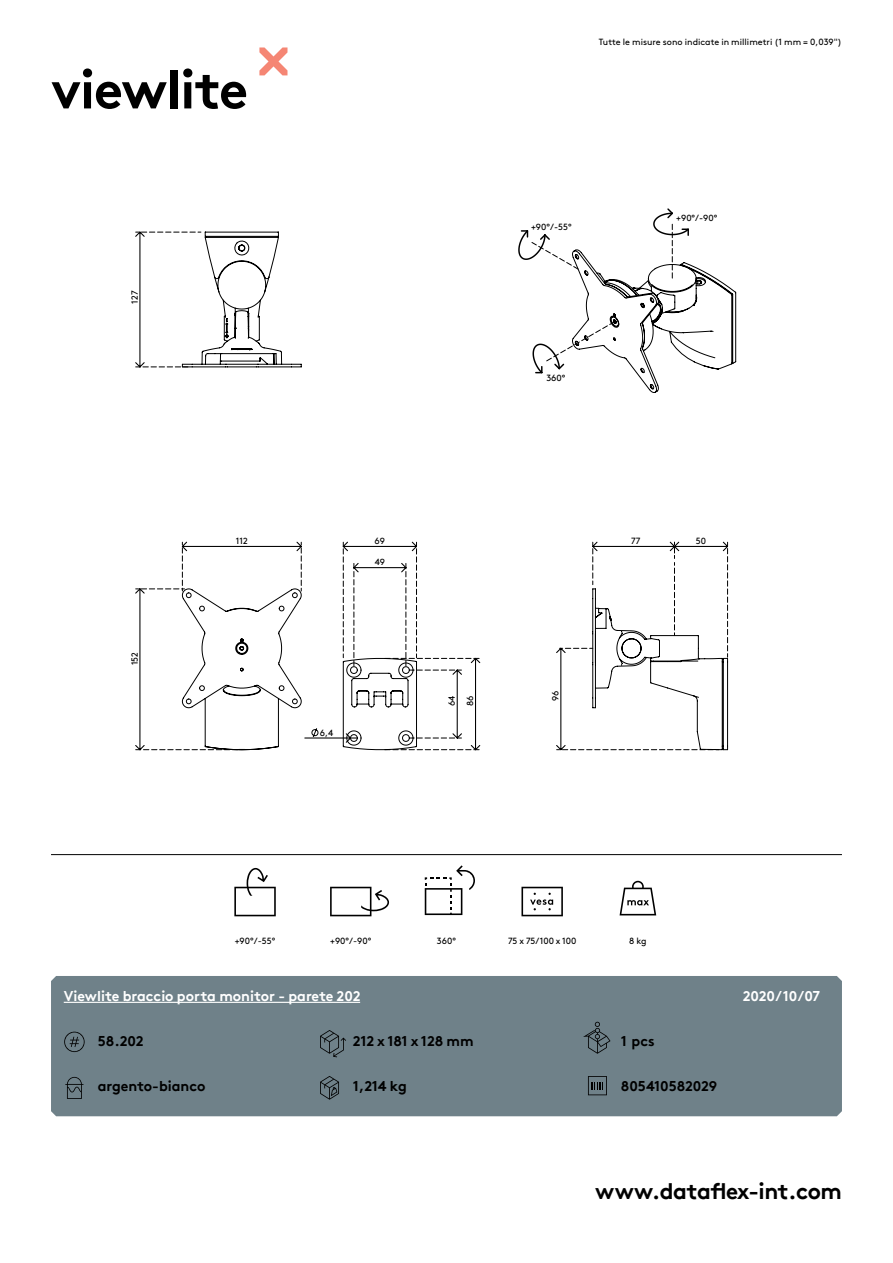
<style>
.page{position:relative;width:893px;height:1263px;background:#fff}
.page>*{position:absolute;margin:0;border:0;box-sizing:border-box;transform-origin:0 0}
.hoofdstuk{font:700 54px "Brown Pro TT";letter-spacing:-.02em;color:#000}
.t1{font:700 22.5px "Brown Pro TT";letter-spacing:-.02em;color:#000}
.specificaties{font:700 14.25px "Brown Pro TT";color:#000}
.t2{font:700 14.25px "Brown Pro TT";color:#fff}
.t3{font:9px "Brown";color:#000}
.t4{font:9px "Brown Pro TT Regular Alt";color:#000}
</style>
<div class="page">
<svg style="left:259px;top:47px;width:28px;height:28px"></svg>
<hr style="left:51px;top:854px;width:791px;height:1px;background:#000">
<svg style="left:234px;top:868px;width:42px;height:48px"></svg>
<svg style="left:330px;top:887px;width:59px;height:29px"></svg>
<svg style="left:425px;top:865px;width:50px;height:50px"></svg>
<svg style="left:521px;top:887px;width:42px;height:29px"></svg>
<svg style="left:620px;top:881px;width:36px;height:34px"></svg>
<div style="left:51px;top:976px;width:791px;height:140px;background:#6f8189"></div>
<svg style="left:136px;top:231px;width:166px;height:137px"></svg>
<svg style="left:518px;top:208px;width:219px;height:185px"></svg>
<svg style="left:556px;top:541px;width:173px;height:210px"></svg>
<svg style="left:136px;top:541px;width:344px;height:209px"></svg>
<svg style="left:64px;top:1032px;width:21px;height:20px"></svg>
<svg style="left:65px;top:1077px;width:18px;height:22px"></svg>
<svg style="left:320px;top:1030px;width:26px;height:27px"></svg>
<svg style="left:583px;top:1022px;width:27px;height:32px"></svg>
<svg style="left:320px;top:1076px;width:19px;height:24px"></svg>
<svg style="left:588px;top:1076px;width:19px;height:19px"></svg>
<hr style="left:64px;top:1002px;width:296px;height:1px;background:#fff">
<p class="hoofdstuk" style="left:51px;top:46px;width:198px">viewlite</p>
<p class="t4" style="left:128px;top:304px;width:14px;rotate:-90deg">127</p>
<p class="t4" style="left:128px;top:665px;width:15px;rotate:-90deg">152</p>
<p class="t4" style="left:236px;top:534px;width:13px">112</p>
<p class="t3" style="left:599px;top:35px;width:245px">Tutte le misure sono indicate in millimetri (1 mm = 0,039")</p>
<p class="t4" style="left:375px;top:534px;width:12px">69</p>
<p class="t4" style="left:375px;top:555px;width:12px">49</p>
<p class="t4" style="left:320px;top:726px;width:15px">6,4</p>
<p class="t4" style="left:531px;top:220px;width:42px">+90°/-55°</p>
<p class="t4" style="left:546px;top:371px;width:21px">360°</p>
<p class="t4" style="left:676px;top:211px;width:43px">+90°/-90°</p>
<p class="t4" style="left:445px;top:706px;width:12px;rotate:-90deg">64</p>
<p class="t4" style="left:463px;top:706px;width:12px;rotate:-90deg">86</p>
<p class="t4" style="left:549px;top:701px;width:12px;rotate:-90deg">96</p>
<p class="t4" style="left:631px;top:534px;width:11px">77</p>
<p class="t4" style="left:696px;top:534px;width:12px">50</p>
<p class="t3" style="left:235px;top:934px;width:42px">+90°/-55°</p>
<p class="t3" style="left:330px;top:934px;width:43px">+90°/-90°</p>
<p class="t3" style="left:437px;top:934px;width:21px">360°</p>
<p class="t3" style="left:508px;top:934px;width:70px">75 x 75/100 x 100</p>
<p class="t3" style="left:629px;top:934px;width:19px">8 kg</p>
<h3 class="t2" style="left:64px;top:985px;width:298px">Viewlite braccio porta monitor - parete 202</h3>
<h3 class="t2" style="left:743px;top:985px;width:79px">2020/10/07</h3>
<h3 class="specificaties" style="left:98px;top:1029px;width:47px">58.202</h3>
<p class="specificaties" style="left:98px;top:1074px;width:109px">argento-bianco</p>
<p class="specificaties" style="left:353px;top:1029px;width:122px">212 x 181 x 128 mm</p>
<p class="specificaties" style="left:621px;top:1029px;width:35px">1 pcs</p>
<p class="specificaties" style="left:353px;top:1074px;width:55px">1,214 kg</p>
<h3 class="specificaties" style="left:621px;top:1074px;width:98px">805410582029</h3>
<h2 class="t1" style="left:595px;top:1173px;width:248px">www.dataflex-int.com</h2>
</div>
